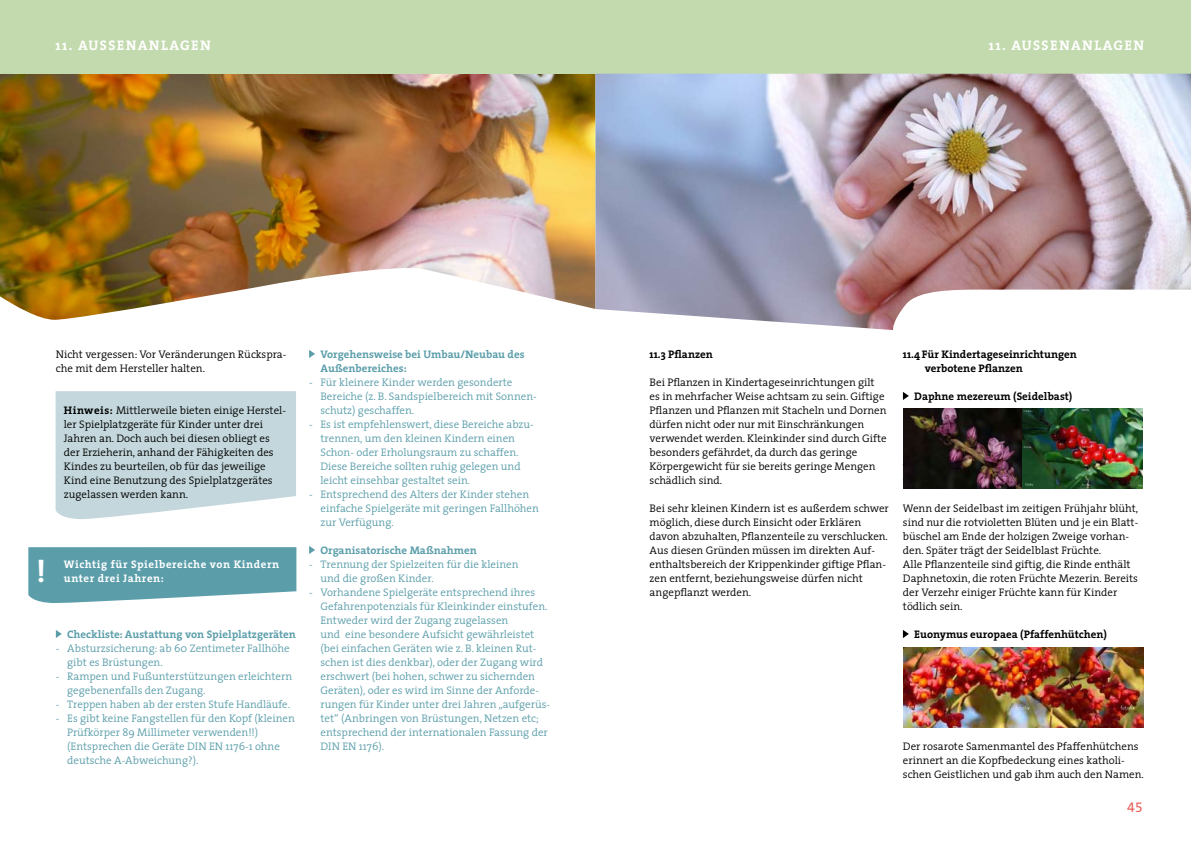
<style>
.page{position:relative;width:1191px;height:842px;background:#fff}
.page>*{position:absolute;margin:0;border:0;box-sizing:border-box;transform-origin:0 0}
.t1{font:700 31px "The Serif";color:#fff}
.t2{font:700 14px "The Serif";letter-spacing:.1em;color:#fff}
.t3{font:14px "The Sans Expert";color:#e95c55}
.t4{font:300 11px/14px "The Serif";color:#000}
.t5{font:300 11px/14px "The Serif";color:#5b9eaa}
.t6{font:700 11px/14px "The Serif";color:#000}
.t7{font:700 11px/14px "The Serif";color:#5b9eaa}
.t8{font:700 11px/14px "The Serif";letter-spacing:.05em;color:#fff}
.s1{font-weight:700}
</style>
<div class="page">
<svg style="left:56px;top:391px;width:240px;height:128px;background:#c7dade"></svg>
<svg style="left:28px;top:547px;width:268px;height:56px;background:#6aa7b2"></svg>
<img style="left:0;top:74px;width:595px;height:246px">
<svg style="left:56px;top:630px;width:6px;height:8px"></svg>
<svg style="left:309px;top:350px;width:6px;height:8px"></svg>
<svg style="left:309px;top:546px;width:6px;height:8px"></svg>
<div style="left:0;top:0;width:1191px;height:73px;background:#c2daad"></div>
<svg style="left:903px;top:392px;width:6px;height:8px"></svg>
<svg style="left:903px;top:630px;width:6px;height:8px"></svg>
<img style="left:903px;top:408px;width:239px;height:81px">
<img style="left:903px;top:647px;width:240px;height:81px">
<img style="left:595px;top:74px;width:596px;height:256px">
<p class="t2" style="left:56px;top:34px;width:157px">11. AuSSenanlagen</p>
<p class="t2" style="left:989px;top:34px;width:157px">11. AuSSenanlagen</p>
<p class="t4" style="left:56px;top:347px;width:232px">Nicht vergessen: Vor Veränderungen Rückspra&shy;che mit dem Hersteller halten.</p>
<p class="t4" style="left:64px;top:403px;width:224px"><span class="s1">Hinweis:</span> Mittlerweile bieten einige Herstel&shy;ler Spielplatzgeräte für Kinder unter drei Jahren an. Doch auch bei diesen obliegt es der Erzieherin, anhand der Fähigkeiten des Kindes zu beurteilen, ob für das jeweilige Kind eine Benutzung des Spielplatzgerätes zugelassen werden kann.</p>
<h1 class="t1" style="left:37px;top:545px;width:11px">!</h1>
<p class="t8" style="left:64px;top:557px;width:217px;text-indent:-8px">Wichtig für Spielbereiche von Kindern unter drei Jahren:</p>
<p class="t7" style="left:67px;top:627px;width:230px">Checkliste: Austattung von Spielplatzgeräten</p>
<p class="t5" style="left:67px;top:641px;width:224px;text-indent:-11px">- Absturzsicherung: ab 60 Zentimeter Fallhöhe gibt es Brüstungen.</p>
<p class="t5" style="left:67px;top:669px;width:226px;text-indent:-11px">- Rampen und Fußunterstützungen erleichtern gegebenenfalls den Zugang.</p>
<p class="t5" style="left:56px;top:697px;width:236px">- Treppen haben ab der ersten Stufe Handläufe.</p>
<p class="t5" style="left:67px;top:711px;width:229px;text-indent:-11px">- Es gibt keine Fangstellen für den Kopf (kleinen Prüfkörper 89 Millimeter verwenden!!) (Entsprechen die Geräte DIN EN 1176-1 ohne deutsche A-Abweichung?).</p>
<p class="t7" style="left:309px;top:347px;width:217px;text-indent:11px">Vorgehensweise bei Umbau/Neubau des<br>Außenbereiches:</p>
<p class="t5" style="left:320px;top:375px;width:218px;text-indent:-11px">- Für kleinere Kinder werden gesonderte<br>Bereiche (z. B. Sandspielbereich mit Sonnen&shy;schutz) geschaffen.</p>
<p class="t5" style="left:320px;top:417px;width:215px;text-indent:-11px">- Es ist empfehlenswert, diese Bereiche abzu&shy;trennen, um den kleinen Kindern einen Schon- oder Erholungsraum zu schaffen.<br>Diese Bereiche sollten ruhig gelegen und leicht einsehbar gestaltet sein.</p>
<p class="t5" style="left:320px;top:487px;width:220px;text-indent:-11px">- Entsprechend des Alters der Kinder stehen einfache Spielgeräte mit geringen Fallhöhen zur Verfügung.</p>
<p class="t7" style="left:320px;top:543px;width:158px">Organisatorische Maßnahmen</p>
<p class="t5" style="left:320px;top:557px;width:199px;text-indent:-11px">- Trennung der Spielzeiten für die kleinen und die großen Kinder.</p>
<p class="t5" style="left:320px;top:585px;width:231px;text-indent:-11px">- Vorhandene Spielgeräte entsprechend ihres Gefahrenpotenzials für Kleinkinder einstufen.<br>Entweder wird der Zugang zugelassen<br>und eine besondere Aufsicht gewährleistet (bei einfachen Geräten wie z. B. kleinen Rut&shy;schen ist dies denkbar), oder der Zugang wird erschwert (bei hohen, schwer zu sichernden Geräten), oder es wird im Sinne der Anforde&shy;rungen für Kinder unter drei Jahren „aufgerüs&shy;tet“ (Anbringen von Brüstungen, Netzen etc; entsprechend der internationalen Fassung der DIN EN 1176).</p>
<p class="t6" style="left:649px;top:347px;width:65px">11.3 Pflanzen</p>
<p class="t4" style="left:649px;top:375px;width:239px">Bei Pflanzen in Kindertageseinrichtungen gilt es in mehrfacher Weise achtsam zu sein. Giftige Pflanzen und Pflanzen mit Stacheln und Dornen dürfen nicht oder nur mit Einschränkungen verwendet werden. Kleinkinder sind durch Gifte besonders gefährdet, da durch das geringe Körpergewicht für sie bereits geringe Mengen schädlich sind.</p>
<p class="t4" style="left:649px;top:501px;width:241px">Bei sehr kleinen Kindern ist es außerdem schwer möglich, diese durch Einsicht oder Erklären davon abzuhalten, Pflanzenteile zu verschlucken.<br>Aus diesen Gründen müssen im direkten Auf&shy;enthaltsbereich der Krippenkinder giftige Pflan&shy;zen entfernt, beziehungsweise dürfen nicht angepflanzt werden.</p>
<p class="t6" style="left:925px;top:347px;width:153px;text-indent:-22px">11.4 Für Kindertageseinrichtungen verbotene Pflanzen</p>
<p class="t6" style="left:909px;top:389px;width:165px">Daphne mezereum (Seidelbast)</p>
<p class="t4" style="left:903px;top:501px;width:237px">Wenn der Seidelbast im zeitigen Frühjahr blüht, sind nur die rotvioletten Blüten und je ein Blatt&shy;büschel am Ende der holzigen Zweige vorhan&shy;den. Später trägt der Seidelblast Früchte.<br>Alle Pflanzenteile sind giftig, die Rinde enthält Daphnetoxin, die roten Früchte Mezerin. Bereits der Verzehr einiger Früchte kann für Kinder tödlich sein.</p>
<p class="t6" style="left:909px;top:627px;width:200px">Euonymus europaea (Pfaffenhütchen)</p>
<p class="t4" style="left:903px;top:739px;width:242px">Der rosarote Samenmantel des Pfaffenhütchens erinnert an die Kopfbedeckung eines katholi&shy;schen Geistlichen und gab ihm auch den Namen.</p>
<p class="t3" style="left:1127px;top:795px;width:17px">45</p>
</div>
